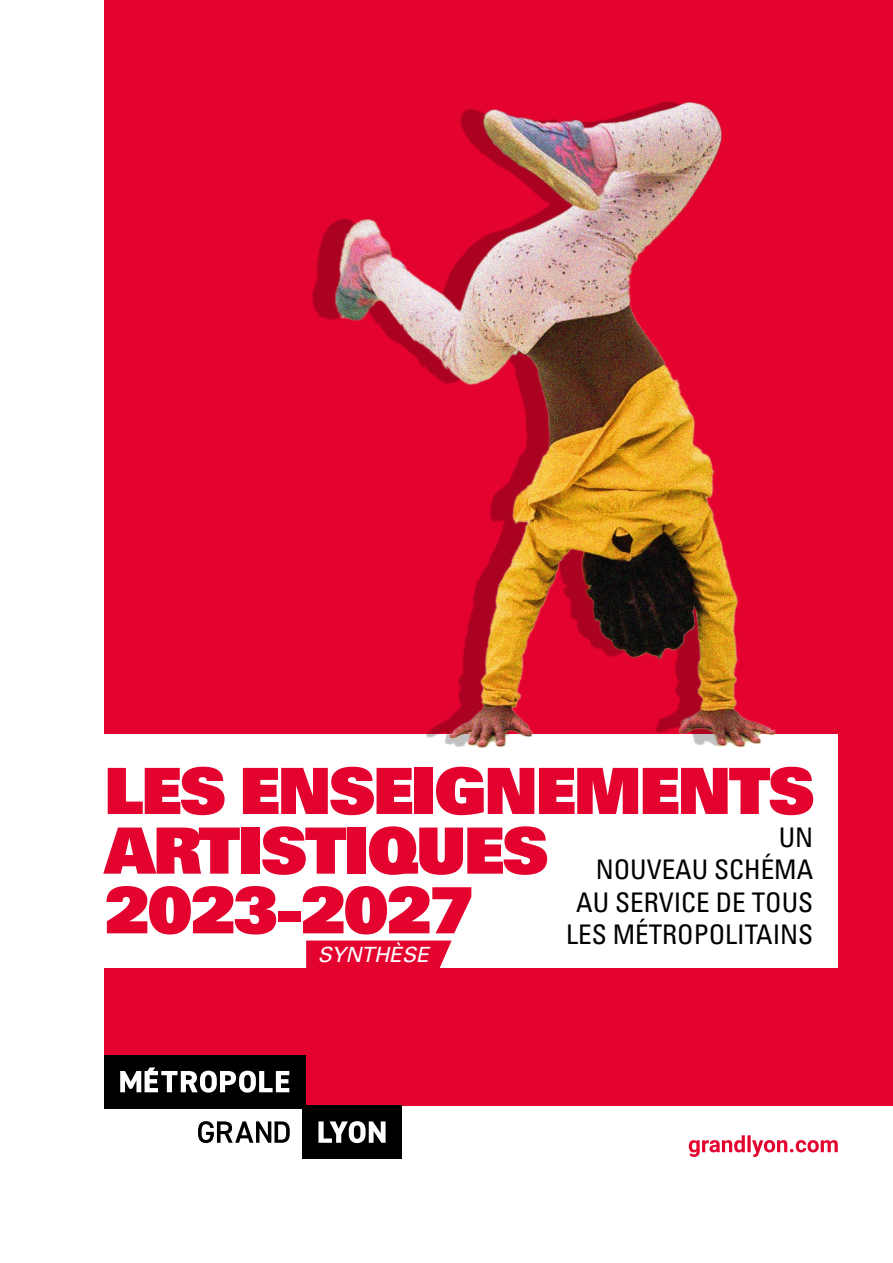
<style>
.page{position:relative;width:893px;height:1263px;background:#fff}
.page>*{position:absolute;margin:0;border:0;box-sizing:border-box;transform-origin:0 0}
.t1{font:63.75px/59.7px "Univers LT Std X Black";letter-spacing:-.03em;color:#e4032e}
.t2{font:condensed 27px/32.4px "Univers LT Std";color:#000;text-align:center}
.t3{font:italic 21px "Univers LT Std";color:#fff}
</style>
<div class="page">
<div style="left:104px;top:0;width:789px;height:1105px;background:#e4032e"></div>
<div style="left:81px;top:734px;width:757px;height:233px;background:#fff"></div>
<img style="left:312px;top:101px;width:464px;height:647px">
<svg style="left:689px;top:1135px;width:149px;height:22px"></svg>
<svg style="left:198px;top:1121px;width:92px;height:22px"></svg>
<div style="left:302px;top:1105px;width:100px;height:54px;background:#000"></div>
<svg style="left:318px;top:1121px;width:68px;height:22px"></svg>
<div style="left:104px;top:1055px;width:201px;height:53px;background:#000"></div>
<svg style="left:120px;top:1067px;width:169px;height:25px"></svg>
<svg style="left:306px;top:940px;width:146px;height:28px;background:#e5133b"></svg>
<p class="t1" style="left:104px;top:759px;width:711px">LES ENSEIGNEMENTS<br>ARTISTIQUES<br>2023-2027</p>
<p class="t2" style="left:779px;top:821px;width:36px">UN</p>
<p class="t2" style="left:596px;top:853px;width:219px">NOUVEAU SCHÉMA</p>
<p class="t2" style="left:566px;top:885px;width:249px">AU SERVICE DE TOUS<br>LES MÉTROPOLITAINS</p>
<p class="t3" style="left:318px;top:942px;width:113px">SYNTHÈSE</p>
</div>
